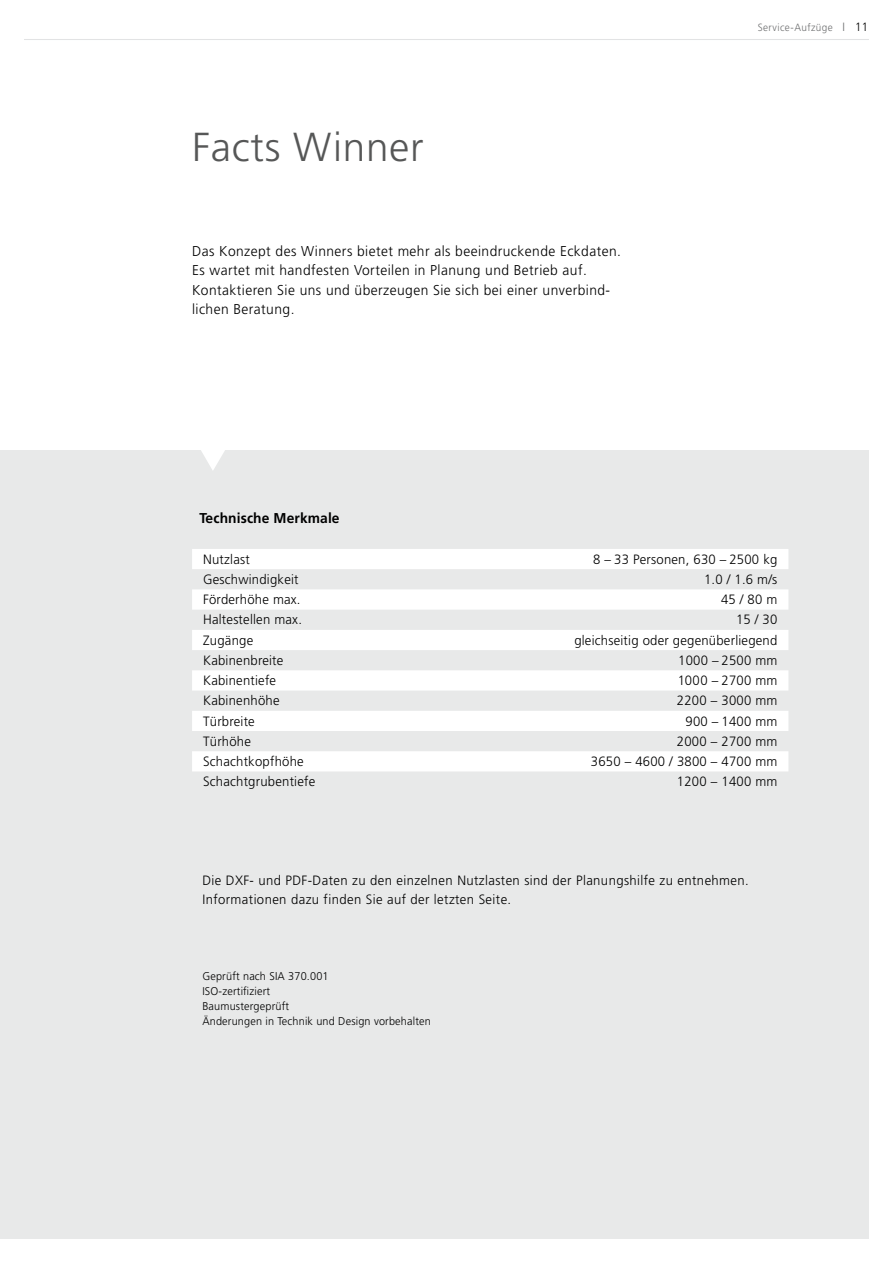
<style>
.page{position:relative;width:893px;height:1263px;background:#fff}
.page>*{position:absolute;margin:0;border:0;box-sizing:border-box;transform-origin:0 0}
.t1{font:300 40.5px "Frutiger";letter-spacing:.02em;color:#565757}
.t2{font:300 14.25px/19px "Frutiger";letter-spacing:.03em;color:#000}
.t3{font:700 14.25px "Frutiger";letter-spacing:.01em;color:#000}
.t4{font:300 13.5px/19px "Frutiger";letter-spacing:.015em;color:#000}
.t5{font:300 11.25px/15px "Frutiger";letter-spacing:.015em;color:#000}
.t6{font:300 10.5px "Frutiger";letter-spacing:.04em;color:#6e6f70;scale:.95 1}
.s1{font-size:12px}
.s2{font-size:12px;color:#000}
</style>
<div class="page">
<hr style="left:24px;top:39px;width:845px;height:1px;background:#e2e3e4">
<div style="left:0;top:450px;width:869px;height:789px;background:#e8e9e9"></div>
<svg style="left:201px;top:450px;width:24px;height:20px"></svg>
<svg style="left:192px;top:549px;width:596px;height:222px;fill:#fff"></svg>
<h1 class="t1" style="left:192px;top:124px;width:233px">Facts Winner</h1>
<p class="t2" style="left:192px;top:242px;width:431px">Das Konzept des Winners bietet mehr als beeindruckende Eckdaten.<br>Es wartet mit handfesten Vorteilen in Planung und Betrieb auf.<br>Kontaktieren Sie uns und überzeugen Sie sich bei einer unverbind&shy;lichen Beratung.</p>
<p class="t3" style="left:199px;top:510px;width:142px">Technische Merkmale</p>
<p class="t6" style="left:758px;top:22px;width:118px">Service-Aufzüge <span class="s1">I</span> <span class="s2">11</span></p>
<p class="t4" style="left:203px;top:549px;width:48px">Nutzlast</p>
<p class="t4" style="left:593px;top:549px;width:186px">8 – 33 Personen, 630 – 2500 kg</p>
<p class="t4" style="left:203px;top:570px;width:97px">Geschwindigkeit</p>
<p class="t4" style="left:704px;top:570px;width:75px">1.0 / 1.6 m/s</p>
<p class="t4" style="left:203px;top:590px;width:99px">Förderhöhe max.</p>
<p class="t4" style="left:721px;top:590px;width:58px">45 / 80 m</p>
<p class="t4" style="left:203px;top:610px;width:100px">Haltestellen max.</p>
<p class="t4" style="left:736px;top:610px;width:43px">15 / 30</p>
<p class="t4" style="left:203px;top:630px;width:52px">Zugänge</p>
<p class="t4" style="left:574px;top:630px;width:205px">gleichseitig oder gegenüberliegend</p>
<p class="t4" style="left:203px;top:651px;width:82px">Kabinenbreite</p>
<p class="t4" style="left:678px;top:651px;width:101px">1000 – 2500 mm</p>
<p class="t4" style="left:203px;top:671px;width:75px">Kabinentiefe</p>
<p class="t4" style="left:678px;top:671px;width:101px">1000 – 2700 mm</p>
<p class="t4" style="left:203px;top:691px;width:78px">Kabinenhöhe</p>
<p class="t4" style="left:677px;top:691px;width:102px">2200 – 3000 mm</p>
<p class="t4" style="left:203px;top:711px;width:53px">Türbreite</p>
<p class="t4" style="left:685px;top:711px;width:93px">900 – 1400 mm</p>
<p class="t4" style="left:203px;top:731px;width:49px">Türhöhe</p>
<p class="t4" style="left:677px;top:731px;width:102px">2000 – 2700 mm</p>
<p class="t4" style="left:203px;top:752px;width:102px">Schachtkopfhöhe</p>
<p class="t4" style="left:591px;top:752px;width:188px">3650 – 4600 / 3800 – 4700 mm</p>
<p class="t4" style="left:203px;top:772px;width:114px">Schachtgrubentiefe</p>
<p class="t4" style="left:677px;top:772px;width:102px">1200 – 1400 mm</p>
<p class="t4" style="left:202px;top:871px;width:548px">Die DXF- und PDF-Daten zu den einzelnen Nutzlasten sind der Planungshilfe zu entnehmen.<br>Informationen dazu finden Sie auf der letzten Seite.</p>
<p class="t5" style="left:202px;top:969px;width:230px">Geprüft nach SIA 370.001<br>ISO-zertifiziert<br>Baumustergeprüft<br>Änderungen in Technik und Design vorbehalten</p>
</div>
